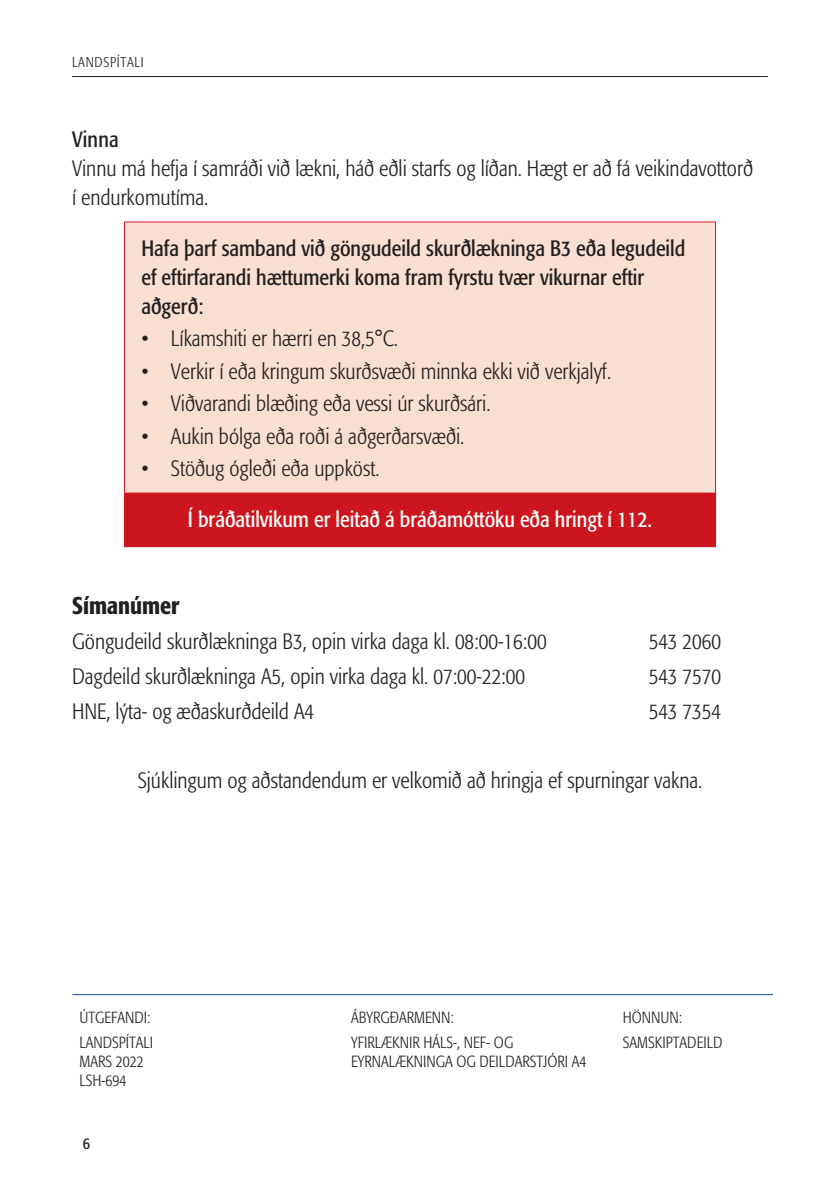
<style>
.page{position:relative;width:840px;height:1191px;background:#fff}
.page>*{position:absolute;margin:0;border:0;box-sizing:border-box;transform-origin:0 0}
.Meginmál_formata_lig{font:500 condensed 24px "Formata";color:#231f20}
.Meginmál_formata_lig-2{font:300 condensed 22px/29px "Formata";color:#231f20}
.Meginmál_formata_lig-3{font:condensed 22px/29px "Formata";color:#231f20}
.Meginmál_formata_lig-4{font:condensed 22px "Formata";color:#fff}
.Millifyrirsagnir{font:condensed 22px "Formata";letter-spacing:.01em;color:#231f20}
.Kreditlisti{font:300 condensed 16px/19.2px "Formata";color:#231f20}
.t1{font:condensed 16px "Formata";color:#231f20}
.t2{font:300 condensed 14px "Formata";letter-spacing:.05em;color:#231f20}
</style>
<div class="page">
<hr style="left:72px;top:76px;width:695px;height:1px;background:#231f20">
<div style="left:124px;top:222px;width:591px;height:271px;background:#f9dfd2"></div>
<div style="left:124px;top:493px;width:591px;height:53px;background:#cd151d"></div>
<hr style="left:124px;top:221px;width:591px;height:1px;background:#cd151d">
<hr style="left:124px;top:222px;width:1px;height:270px;background:#cd151d">
<hr style="left:714px;top:222px;width:1px;height:270px;background:#cd151d">
<hr style="left:124px;top:492px;width:591px;height:1px;background:#cd151d">
<hr style="left:124px;top:546px;width:591px;height:1px;background:#cd151d">
<hr style="left:72px;top:994px;width:700px;height:1px;background:#01529b">
<p class="t2" style="left:72px;top:54px;width:73px">LANDSPÍTALI</p>
<p class="Millifyrirsagnir" style="left:72px;top:126px;width:48px">Vinna</p>
<p class="Meginmál_formata_lig-2" style="left:72px;top:154px;width:682px">Vinnu má hefja í samráði við lækni, háð eðli starfs og líðan. Hægt er að fá veikindavottorð í endurkomutíma.</p>
<p class="Meginmál_formata_lig-3" style="left:141px;top:233px;width:545px">Hafa þarf samband við göngudeild skurðlækninga B3 eða legudeild ef eftirfarandi hættumerki koma fram fyrstu tvær vikurnar eftir aðgerð:</p>
<p class="Meginmál_formata_lig-2" style="left:141px;top:324px;width:258px">• Líkamshiti er hærri en 38,5°C.</p>
<p class="Meginmál_formata_lig-2" style="left:141px;top:356px;width:471px">• Verkir í eða kringum skurðsvæði minnka ekki við verkjalyf.</p>
<p class="Meginmál_formata_lig-2" style="left:141px;top:389px;width:350px">• Viðvarandi blæðing eða vessi úr skurðsári.</p>
<p class="Meginmál_formata_lig-2" style="left:141px;top:421px;width:324px">• Aukin bólga eða roði á aðgerðarsvæði.</p>
<p class="Meginmál_formata_lig-2" style="left:141px;top:454px;width:239px">• Stöðug ógleði eða uppköst.</p>
<p class="Meginmál_formata_lig-4" style="left:188px;top:506px;width:465px">Í bráðatilvikum er leitað á bráðamóttöku eða hringt í 112.</p>
<p class="Meginmál_formata_lig" style="left:72px;top:590px;width:109px">Símanúmer</p>
<p class="Meginmál_formata_lig-2" style="left:72px;top:627px;width:476px">Göngudeild skurðlækninga B3, opin virka daga kl. 08:00-16:00</p>
<p class="Meginmál_formata_lig-2" style="left:648px;top:627px;width:74px">543 2060</p>
<p class="Meginmál_formata_lig-2" style="left:72px;top:661px;width:454px">Dagdeild skurðlækninga A5, opin virka daga kl. 07:00-22:00</p>
<p class="Meginmál_formata_lig-2" style="left:648px;top:661px;width:74px">543 7570</p>
<p class="Meginmál_formata_lig-2" style="left:72px;top:696px;width:243px">HNE, lýta- og æðaskurðdeild A4</p>
<p class="Meginmál_formata_lig-2" style="left:648px;top:696px;width:74px">543 7354</p>
<p class="Meginmál_formata_lig-2" style="left:138px;top:766px;width:565px">Sjúklingum og aðstandendum er velkomið að hringja ef spurningar vakna.</p>
<p class="Kreditlisti" style="left:79px;top:1008px;width:72px">ÚTGEFANDI:</p>
<p class="Kreditlisti" style="left:79px;top:1032px;width:75px">LANDSPÍTALI<br>MARS 2022<br>LSH-694</p>
<p class="t1" style="left:83px;top:1133px;width:9px">6</p>
<p class="Kreditlisti" style="left:351px;top:1008px;width:104px">ÁBYRGÐARMENN:</p>
<p class="Kreditlisti" style="left:351px;top:1032px;width:236px">YFIRLÆKNIR HÁLS-, NEF- OG<br>EYRNALÆKNINGA OG DEILDARSTJÓRI A4</p>
<p class="Kreditlisti" style="left:622px;top:1008px;width:61px">HÖNNUN:</p>
<p class="Kreditlisti" style="left:622px;top:1032px;width:101px">SAMSKIPTADEILD</p>
</div>
